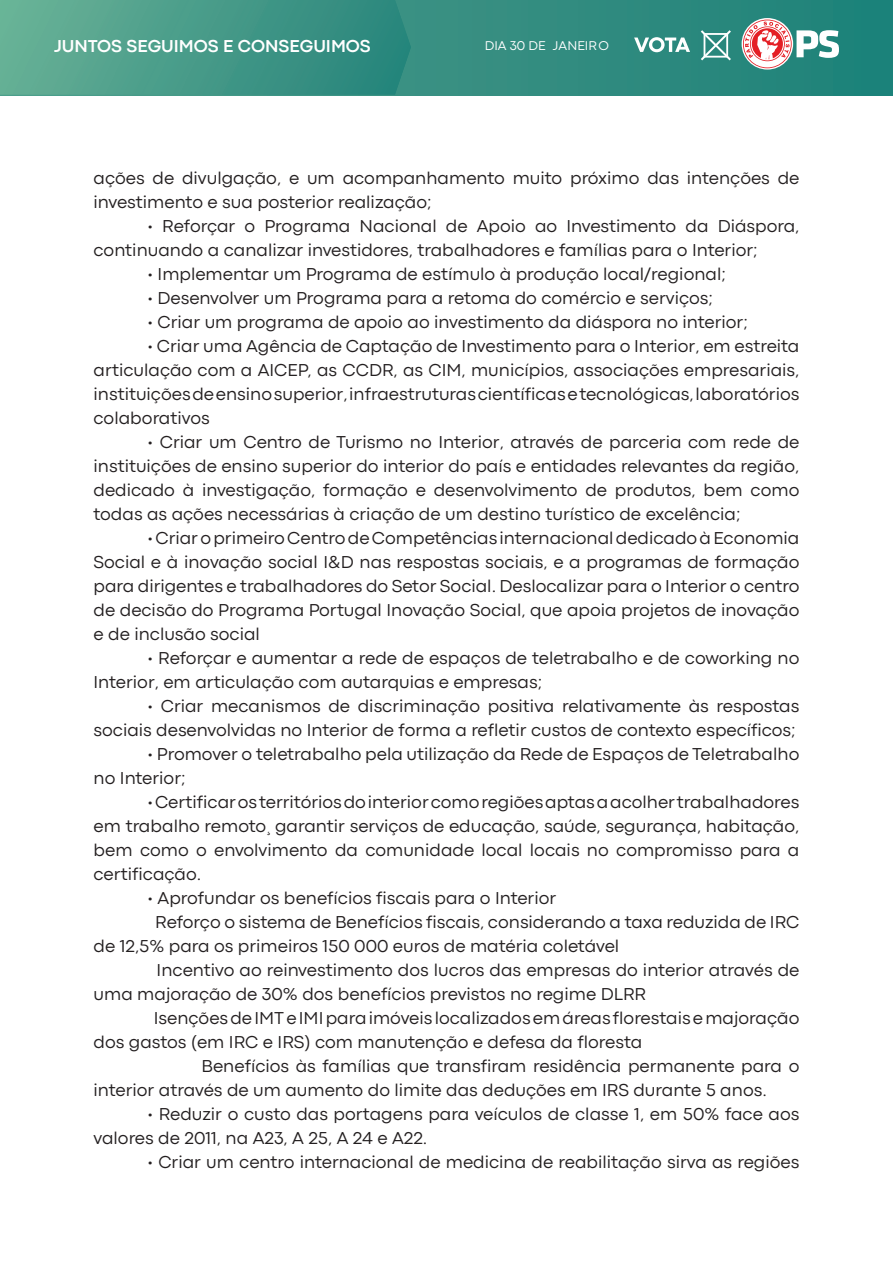
<style>
.page{position:relative;width:893px;height:1263px;background:#fff}
.page>*{position:absolute;margin:0;border:0;box-sizing:border-box;transform-origin:0 0}
.t1{font:18px/24px "Codec Pro News";color:#231f20}
.t2{font:700 18px "Codec Pro";color:#fff}
.t3{font:13.35px "Codec Pro News";color:#fff}
</style>
<div class="page">
<div style="left:0;top:0;width:893px;height:96px;background:linear-gradient(to right,#52a18c,#1b7f78)"></div>
<svg style="left:0;top:0;width:411px;height:94px;background:#479a88"></svg>
<svg style="left:742px;top:18px;width:97px;height:52px"></svg>
<svg style="left:634px;top:37px;width:56px;height:15px"></svg>
<svg style="left:701px;top:30px;width:30px;height:30px"></svg>
<p class="t2" style="left:54px;top:35px;width:318px">JUNTOS SEGUIMOS E CONSEGUIMOS</p>
<p class="t3" style="left:485px;top:38px;width:126px">DIA 30 DE JANEIRO</p>
<p class="t1" style="left:94px;top:166px;width:707px">ações de divulgação, e um acompanhamento muito próximo das intenções de investimento e sua posterior realização;</p>
<p class="t1" style="left:94px;top:214px;width:707px;text-indent:54px">• Reforçar o Programa Nacional de Apoio ao Investimento da Diáspora, continuando a canalizar investidores, trabalhadores e famílias para o Interior;</p>
<p class="t1" style="left:148px;top:262px;width:580px">• Implementar um Programa de estímulo à produção local/regional;</p>
<p class="t1" style="left:148px;top:286px;width:567px">• Desenvolver um Programa para a retoma do comércio e serviços;</p>
<p class="t1" style="left:148px;top:310px;width:602px">• Criar um programa de apoio ao investimento da diáspora no interior;</p>
<p class="t1" style="left:94px;top:334px;width:707px;text-align:justify;text-indent:54px">• Criar uma Agência de Captação de Investimento para o Interior, em estreita articulação com a AICEP, as CCDR, as CIM, municípios, associações empresariais, instituições de ensino superior, infraestruturas científicas e tecnológicas, laboratórios colaborativos</p>
<p class="t1" style="left:94px;top:430px;width:707px;text-align:justify;text-indent:54px">• Criar um Centro de Turismo no Interior, através de parceria com rede de instituições de ensino superior do interior do país e entidades relevantes da região, dedicado à investigação, formação e desenvolvimento de produtos, bem como todas as ações necessárias à criação de um destino turístico de excelência;</p>
<p class="t1" style="left:94px;top:526px;width:707px;text-align:justify;text-indent:54px">• Criar o primeiro Centro de Competências internacional dedicado à Economia Social e à inovação social I&amp;D nas respostas sociais, e a programas de formação para dirigentes e trabalhadores do Setor Social. Deslocalizar para o Interior o centro de decisão do Programa Portugal Inovação Social, que apoia projetos de inovação e de inclusão social</p>
<p class="t1" style="left:94px;top:646px;width:707px;text-indent:54px">• Reforçar e aumentar a rede de espaços de teletrabalho e de coworking no<br>Interior, em articulação com autarquias e empresas;</p>
<p class="t1" style="left:94px;top:694px;width:707px;text-align:right">• Criar mecanismos de discriminação positiva relativamente às respostas sociais desenvolvidas no Interior de forma a refletir custos de contexto específicos;</p>
<p class="t1" style="left:94px;top:742px;width:707px;text-indent:54px">• Promover o teletrabalho pela utilização da Rede de Espaços de Teletrabalho no Interior;</p>
<p class="t1" style="left:94px;top:790px;width:707px;text-align:justify;text-indent:54px">• Certificar os territórios do interior como regiões aptas a acolher trabalhadores em trabalho remoto¸ garantir serviços de educação, saúde, segurança, habitação, bem como o envolvimento da comunidade local locais no compromisso para a certificação.</p>
<p class="t1" style="left:148px;top:886px;width:410px">• Aprofundar os benefícios fiscais para o Interior</p>
<p class="t1" style="left:94px;top:910px;width:707px">✓ Reforço o sistema de Benefícios fiscais, considerando a taxa reduzida de IRC de 12,5% para os primeiros 150 000 euros de matéria coletável</p>
<p class="t1" style="left:94px;top:958px;width:707px">✓ Incentivo ao reinvestimento dos lucros das empresas do interior através de uma majoração de 30% dos benefícios previstos no regime DLRR</p>
<p class="t1" style="left:94px;top:1006px;width:707px">✓ Isenções de IMT e IMI para imóveis localizados em áreas florestais e majoração dos gastos (em IRC e IRS) com manutenção e defesa da floresta</p>
<p class="t1" style="left:94px;top:1054px;width:707px;text-indent:108px">Benefícios às famílias que transfiram residência permanente para o interior através de um aumento do limite das deduções em IRS durante 5 anos.</p>
<p class="t1" style="left:94px;top:1102px;width:707px;text-indent:54px">• Reduzir o custo das portagens para veículos de classe 1, em 50% face aos valores de 2011, na A23, A 25, A 24 e A22.</p>
<p class="t1" style="left:148px;top:1150px;width:653px">• Criar um centro internacional de medicina de reabilitação sirva as regiões</p>
</div>
